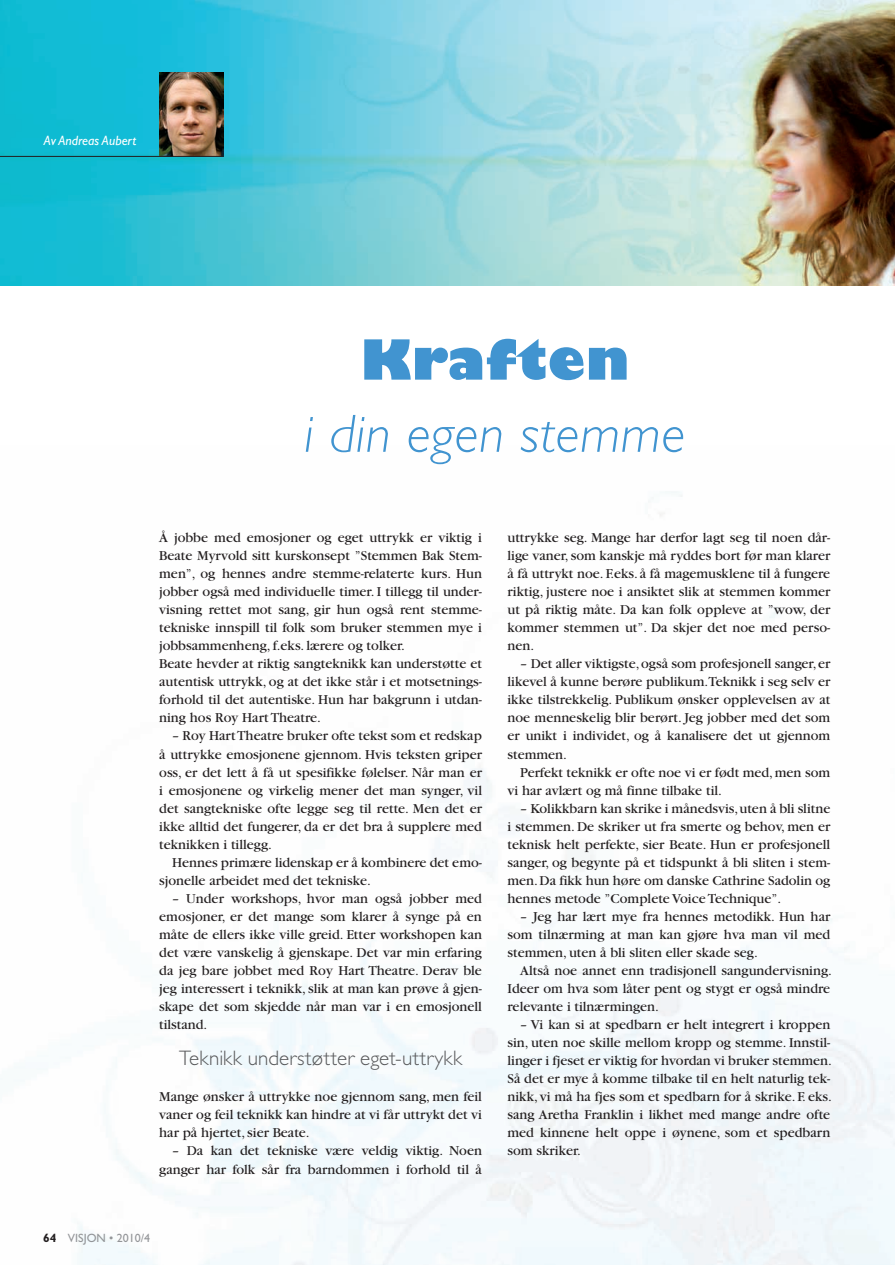
<style>
.page{position:relative;width:895px;height:1265px;background:#fff}
.page>*{position:absolute;margin:0;border:0;box-sizing:border-box;transform-origin:0 0}
.t1{font:italic 300 54px "Gill Sans";letter-spacing:.01em;color:#4194d0}
.t2{font:800 54px "Gill Sans";letter-spacing:.01em;color:#4194d0}
.t3{font:300 21px "Gill Sans";letter-spacing:.01em;color:#57585a}
.t4{font:14.25px/18px "Garamond";color:#231f20;text-align:justify}
.t5{font:italic 13.5px "Gill Sans";color:#fff}
.t6{font:12px "Gill Sans";color:#939598}
.s1{font-weight:700;color:#231f20}
</style>
<div class="page">
<img style="left:0;top:0;width:894px;height:286px">
<img style="left:159px;top:73px;width:64px;height:83px">
<hr style="left:0;top:156px;width:223px;height:1px;background:#231f20">
<p class="t5" style="left:44px;top:133px;width:94px">Av Andreas Aubert</p>
<h1 class="t2" style="left:360px;top:326px;width:270px">Kraften</h1>
<h1 class="t1" style="left:304px;top:403px;width:383px">i din egen stemme</h1>
<p class="t4" style="left:159px;top:528px;width:324px;text-align:left">Å jobbe med emosjoner og eget uttrykk er viktig i Beate Myrvold sitt kurskonsept ”Stemmen Bak Stem&shy;men”, og hennes andre stemme-relaterte kurs. Hun jobber også med individuelle timer. I tillegg til under&shy;visning rettet mot sang, gir hun også rent stemme&shy;tekniske innspill til folk som bruker stemmen mye i jobbsammenheng, f.eks. lærere og tolker.<br>Beate hevder at riktig sangteknikk kan understøtte et autentisk uttrykk, og at det ikke står i et motsetnings&shy;forhold til det autentiske. Hun har bakgrunn i utdan&shy;ning hos Roy Hart Theatre.</p>
<p class="t4" style="left:159px;top:727px;width:324px;text-indent:13px">– Roy Hart Theatre bruker ofte tekst som et redskap å uttrykke emosjonene gjennom. Hvis teksten griper oss, er det lett å få ut spesifikke følelser. Når man er i emosjonene og virkelig mener det man synger, vil det sangtekniske ofte legge seg til rette. Men det er ikke alltid det fungerer, da er det bra å supplere med teknikken i tillegg.</p>
<p class="t4" style="left:159px;top:853px;width:324px;text-indent:13px">Hennes primære lidenskap er å kombinere det emo&shy;sjonelle arbeidet med det tekniske.</p>
<p class="t4" style="left:159px;top:889px;width:324px;text-indent:13px">– Under workshops, hvor man også jobber med emosjoner, er det mange som klarer å synge på en måte de ellers ikke ville greid. Etter workshopen kan det være vanskelig å gjenskape. Det var min erfaring da jeg bare jobbet med Roy Hart Theatre. Derav ble jeg interessert i teknikk, slik at man kan prøve å gjen&shy;skape det som skjedde når man var i en emosjonell tilstand.</p>
<h2 class="t3" style="left:179px;top:1046px;width:284px">Teknikk understøtter eget-uttrykk</h2>
<p class="t4" style="left:159px;top:1087px;width:324px">Mange ønsker å uttrykke noe gjennom sang, men feil vaner og feil teknikk kan hindre at vi får uttrykt det vi har på hjertet, sier Beate.</p>
<p class="t4" style="left:159px;top:1141px;width:324px;text-align:right">– Da kan det tekniske være veldig viktig. Noen ganger har folk sår fra barndommen i forhold til å</p>
<p class="t6" style="left:43px;top:1230px;width:109px"><span class="s1">64</span> VISJON • 2010/4</p>
<p class="t4" style="left:507px;top:528px;width:324px">uttrykke seg. Mange har derfor lagt seg til noen dår&shy;lige vaner, som kanskje må ryddes bort før man klarer å få uttrykt noe. F.eks. å få magemusklene til å fungere riktig, justere noe i ansiktet slik at stemmen kommer ut på riktig måte. Da kan folk oppleve at ”wow, der kommer stemmen ut”. Da skjer det noe med perso&shy;nen.</p>
<p class="t4" style="left:507px;top:655px;width:324px;text-indent:13px">– Det aller viktigste, også som profesjonell sanger, er likevel å kunne berøre publikum.Teknikk i seg selv er ikke tilstrekkelig. Publikum ønsker opplevelsen av at noe menneskelig blir berørt. Jeg jobber med det som er unikt i individet, og å kanalisere det ut gjennom stemmen.</p>
<p class="t4" style="left:507px;top:763px;width:324px;text-indent:13px">Perfekt teknikk er ofte noe vi er født med, men som vi har avlært og må finne tilbake til.</p>
<p class="t4" style="left:507px;top:799px;width:324px;text-indent:13px">– Kolikkbarn kan skrike i månedsvis, uten å bli slitne i stemmen. De skriker ut fra smerte og behov, men er teknisk helt perfekte, sier Beate. Hun er profesjonell sanger, og begynte på et tidspunkt å bli sliten i stem&shy;men. Da fikk hun høre om danske Cathrine Sadolin og hennes metode ”Complete Voice Technique”.</p>
<p class="t4" style="left:507px;top:907px;width:324px;text-indent:13px">– Jeg har lært mye fra hennes metodikk. Hun har som tilnærming at man kan gjøre hva man vil med stemmen, uten å bli sliten eller skade seg.</p>
<p class="t4" style="left:507px;top:961px;width:326px;text-align:left;text-indent:13px">Altså noe annet enn tradisjonell sangundervisning.<br>Ideer om hva som låter pent og stygt er også mindre relevante i tilnærmingen.</p>
<p class="t4" style="left:507px;top:1015px;width:326px;text-align:left;text-indent:13px">– Vi kan si at spedbarn er helt integrert i kroppen sin, uten noe skille mellom kropp og stemme. Innstil&shy;linger i fjeset er viktig for hvordan vi bruker stemmen.<br>Så det er mye å komme tilbake til en helt naturlig tek&shy;nikk, vi må ha fjes som et spedbarn for å skrike. F. eks. sang Aretha Franklin i likhet med mange andre ofte med kinnene helt oppe i øynene, som et spedbarn som skriker.</p>
</div>
